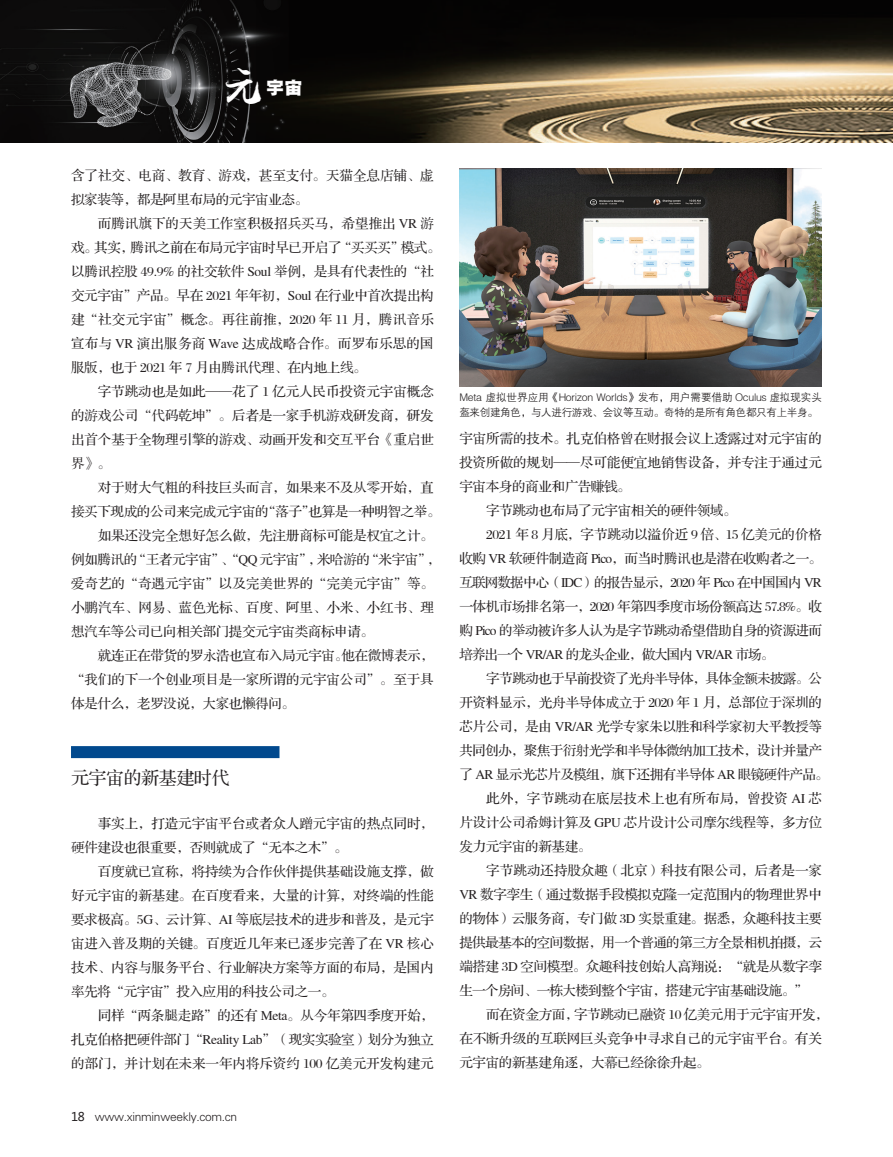
<style>
.page{position:relative;width:893px;height:1157px;background:#fff}
.page>*{position:absolute;margin:0;border:0;box-sizing:border-box;transform-origin:0 0}
.t1{font:45px "yuweij";color:#fff}
.t2{font:18px "FZS3 K GBK1 0";letter-spacing:-.025em;color:#231f20}
.t3{font:18px "FZYDTHJW GB1 0";color:#fff}
.t4{font:13.5px "FZS3 JW GB1 0";letter-spacing:-.025em;color:#231f20}
.t5{font:13.5px "FZS3 JW GB1 0";letter-spacing:-.005em;color:#231f20}
.t6{font:13.5px "FZS3 JW GB1 0";color:#231f20}
.t7{font:13.5px "FZS3 JW GB1 0";letter-spacing:-.045em;color:#231f20}
.t8{font:13.5px "FZS3 JW GB1 0";letter-spacing:.005em;color:#231f20}
.t9{font:13.5px "FZS3 JW GB1 0";letter-spacing:.02em;color:#231f20}
.t10{font:13.5px "FZS3 JW GB1 0";letter-spacing:-.055em;color:#231f20}
.t11{font:13.5px "FZS3 JW GB1 0";letter-spacing:.025em;color:#231f20}
.t12{font:13.5px "FZS3 JW GB1 0";letter-spacing:-.065em;color:#231f20}
.t13{font:12px "FZXH1 JW GB1 0";letter-spacing:-.025em;color:#231f20}
.t14{font:10.5px/15px "FZZDXJW GB1 0";letter-spacing:-.025em;color:#231f20}
.s1{font-family:"Microsoft Ya Hei"}
</style>
<div class="page">
<img style="left:346px;top:0;width:547px;height:142px">
<img style="left:0;top:0;width:346px;height:142px">
<div style="left:71px;top:746px;width:208px;height:12px;background:#01498e"></div>
<img style="left:459px;top:168px;width:363px;height:219px">
<h1 class="t1" style="left:221px;top:58px;width:46px">元</h1>
<h2 class="t3" style="left:266px;top:78px;width:38px">宇宙</h2>
<p class="t6" style="left:71px;top:168px;width:364px">含了社交、电商、教育、游戏，甚至支付。天猫全息店铺、虚</p>
<p class="t4" style="left:71px;top:192px;width:239px">拟家装等，都是阿里布局的元宇宙业态。</p>
<p class="t8" style="left:98px;top:216px;width:338px">而腾讯旗下的天美工作室积极招兵买马，希望推出 VR 游</p>
<p class="t4" style="left:71px;top:240px;width:371px">戏。其实，腾讯之前在布局元宇宙时早已开启了“买买买”模式。</p>
<p class="t4" style="left:71px;top:264px;width:364px">以腾讯控股 49.9% 的社交软件 Soul 举例，是具有代表性的“社</p>
<p class="t4" style="left:71px;top:288px;width:364px">交元宇宙”产品。早在 2021 年年初，Soul 在行业中首次提出构</p>
<p class="t11" style="left:71px;top:312px;width:364px">建“社交元宇宙”概念。再往前推，2020 年 11 月，腾讯音乐</p>
<p class="t9" style="left:71px;top:336px;width:364px">宣布与 VR 演出服务商 Wave 达成战略合作。而罗布乐思的国</p>
<p class="t4" style="left:71px;top:360px;width:297px">服版，也于 2021 年 7 月由腾讯代理、在内地上线。</p>
<p class="t6" style="left:98px;top:384px;width:338px">字节跳动也是如此——花了 1 亿元人民币投资元宇宙概念</p>
<p class="t6" style="left:71px;top:408px;width:364px">的游戏公司“代码乾坤”。后者是一家手机游戏研发商，研发</p>
<p class="t5" style="left:71px;top:432px;width:364px">出首个基于全物理引擎的游戏、动画开发和交互平台《重启世</p>
<p class="t4" style="left:71px;top:456px;width:41px">界》。</p>
<p class="t5" style="left:98px;top:480px;width:337px">对于财大气粗的科技巨头而言，如果来不及从零开始，直</p>
<p class="t4" style="left:71px;top:504px;width:371px">接买下现成的公司来完成元宇宙的“落子”也算是一种明智之举。</p>
<p class="t5" style="left:98px;top:528px;width:337px">如果还没完全想好怎么做，先注册商标可能是权宜之计。</p>
<p class="t4" style="left:71px;top:552px;width:371px">例如腾讯的“王者元宇宙”、“QQ 元宇宙”，米哈游的“米宇宙”，</p>
<p class="t6" style="left:71px;top:576px;width:364px">爱奇艺的“奇遇元宇宙”以及完美世界的“完美元宇宙”等。</p>
<p class="t8" style="left:71px;top:600px;width:364px">小鹏汽车、网易、蓝色光标、百度、阿里、小米、小红书、理</p>
<p class="t4" style="left:71px;top:624px;width:305px">想汽车等公司已向相关部门提交元宇宙类商标申请。</p>
<p class="t4" style="left:98px;top:648px;width:338px">就连正在带货的罗永浩也宣布入局元宇宙。他在微博表示，</p>
<p class="t5" style="left:71px;top:672px;width:364px">“我们的下一个创业项目是一家所谓的元宇宙公司”。至于具</p>
<p class="t4" style="left:71px;top:696px;width:226px">体是什么，老罗没说，大家也懒得问。</p>
<p class="t2" style="left:71px;top:768px;width:160px">元宇宙的新基建时代</p>
<p class="t5" style="left:98px;top:816px;width:337px">事实上，打造元宇宙平台或者众人蹭元宇宙的热点同时，</p>
<p class="t4" style="left:71px;top:840px;width:278px">硬件建设也很重要，否则就成了“无本之木”。</p>
<p class="t5" style="left:98px;top:864px;width:337px">百度就已宣称，将持续为合作伙伴提供基础设施支撑，做</p>
<p class="t6" style="left:71px;top:888px;width:364px">好元宇宙的新基建。在百度看来，大量的计算，对终端的性能</p>
<p class="t4" style="left:71px;top:912px;width:364px">要求极高。5G、云计算、AI 等底层技术的进步和普及，是元宇</p>
<p class="t8" style="left:71px;top:936px;width:364px">宙进入普及期的关键。百度近几年来已逐步完善了在 VR 核心</p>
<p class="t6" style="left:71px;top:960px;width:364px">技术、内容与服务平台、行业解决方案等方面的布局，是国内</p>
<p class="t4" style="left:71px;top:984px;width:265px">率先将“元宇宙”投入应用的科技公司之一。</p>
<p class="t4" style="left:98px;top:1008px;width:338px">同样“两条腿走路”的还有 Meta。从今年第四季度开始，</p>
<p class="t4" style="left:71px;top:1032px;width:364px">扎克伯格把硬件部门“Reality Lab”（现实实验室）划分为独立</p>
<p class="t6" style="left:71px;top:1056px;width:364px">的部门，并计划在未来一年内将斥资约 100 亿美元开发构建元</p>
<p class="t13" style="left:71px;top:1109px;width:168px"><span class="s1">18</span> www.xinminweekly.com.cn</p>
<p class="t14" style="left:459px;top:390px;width:364px">Meta 虚拟世界应用《Horizon Worlds》发布，用户需要借助 Oculus 虚拟现实头盔来创建角色，与人进行游戏、会议等互动。奇特的是所有角色都只有上半身。</p>
<p class="t5" style="left:459px;top:431px;width:364px">宇宙所需的技术。扎克伯格曾在财报会议上透露过对元宇宙的</p>
<p class="t5" style="left:459px;top:455px;width:364px">投资所做的规划——尽可能便宜地销售设备，并专注于通过元</p>
<p class="t4" style="left:459px;top:479px;width:173px">宇宙本身的商业和广告赚钱。</p>
<p class="t4" style="left:486px;top:503px;width:252px">字节跳动也布局了元宇宙相关的硬件领域。</p>
<p class="t5" style="left:486px;top:527px;width:337px">2021 年 8 月底，字节跳动以溢价近 9 倍、15 亿美元的价格</p>
<p class="t4" style="left:459px;top:551px;width:364px">收购 VR 软硬件制造商 Pico，而当时腾讯也是潜在收购者之一。</p>
<p class="t10" style="left:459px;top:575px;width:364px">互联网数据中心（IDC）的报告显示，2020 年 Pico 在中国国内 VR</p>
<p class="t4" style="left:459px;top:599px;width:364px">一体机市场排名第一，2020 年第四季度市场份额高达 57.8%。收</p>
<p class="t7" style="left:459px;top:623px;width:364px">购 Pico 的举动被许多人认为是字节跳动希望借助自身的资源进而</p>
<p class="t12" style="left:459px;top:647px;width:316px">培养出一个 VR/AR 的龙头企业，做大国内 VR/AR 市场。</p>
<p class="t7" style="left:486px;top:671px;width:337px">字节跳动也于早前投资了光舟半导体，具体金额未披露。公</p>
<p class="t4" style="left:459px;top:695px;width:364px">开资料显示，光舟半导体成立于 2020 年 1 月，总部位于深圳的</p>
<p class="t4" style="left:459px;top:719px;width:364px">芯片公司，是由 VR/AR 光学专家朱以胜和科学家初大平教授等</p>
<p class="t4" style="left:459px;top:743px;width:364px">共同创办，聚焦于衍射光学和半导体微纳加工技术，设计并量产</p>
<p class="t7" style="left:459px;top:767px;width:371px">了 AR 显示光芯片及模组，旗下还拥有半导体 AR 眼镜硬件产品。</p>
<p class="t9" style="left:486px;top:791px;width:337px">此外，字节跳动在底层技术上也有所布局，曾投资 AI 芯</p>
<p class="t4" style="left:459px;top:815px;width:364px">片设计公司希姆计算及 GPU 芯片设计公司摩尔线程等，多方位</p>
<p class="t4" style="left:459px;top:839px;width:133px">发力元宇宙的新基建。</p>
<p class="t6" style="left:486px;top:863px;width:337px">字节跳动还持股众趣（北京）科技有限公司，后者是一家</p>
<p class="t4" style="left:459px;top:887px;width:364px">VR 数字孪生（通过数据手段模拟克隆一定范围内的物理世界中</p>
<p class="t4" style="left:459px;top:911px;width:364px">的物体）云服务商，专门做 3D 实景重建。据悉，众趣科技主要</p>
<p class="t4" style="left:459px;top:935px;width:364px">提供最基本的空间数据，用一个普通的第三方全景相机拍摄，云</p>
<p class="t4" style="left:459px;top:959px;width:364px">端搭建 3D 空间模型。众趣科技创始人高翔说：“就是从数字孪</p>
<p class="t7" style="left:459px;top:983px;width:350px">生一个房间、一栋大楼到整个宇宙，搭建元宇宙基础设施。”</p>
<p class="t4" style="left:486px;top:1007px;width:344px">而在资金方面，字节跳动已融资 10 亿美元用于元宇宙开发，</p>
<p class="t5" style="left:459px;top:1031px;width:364px">在不断升级的互联网巨头竞争中寻求自己的元宇宙平台。有关</p>
<p class="t4" style="left:459px;top:1055px;width:252px">元宇宙的新基建角逐，大幕已经徐徐升起。</p>
</div>
